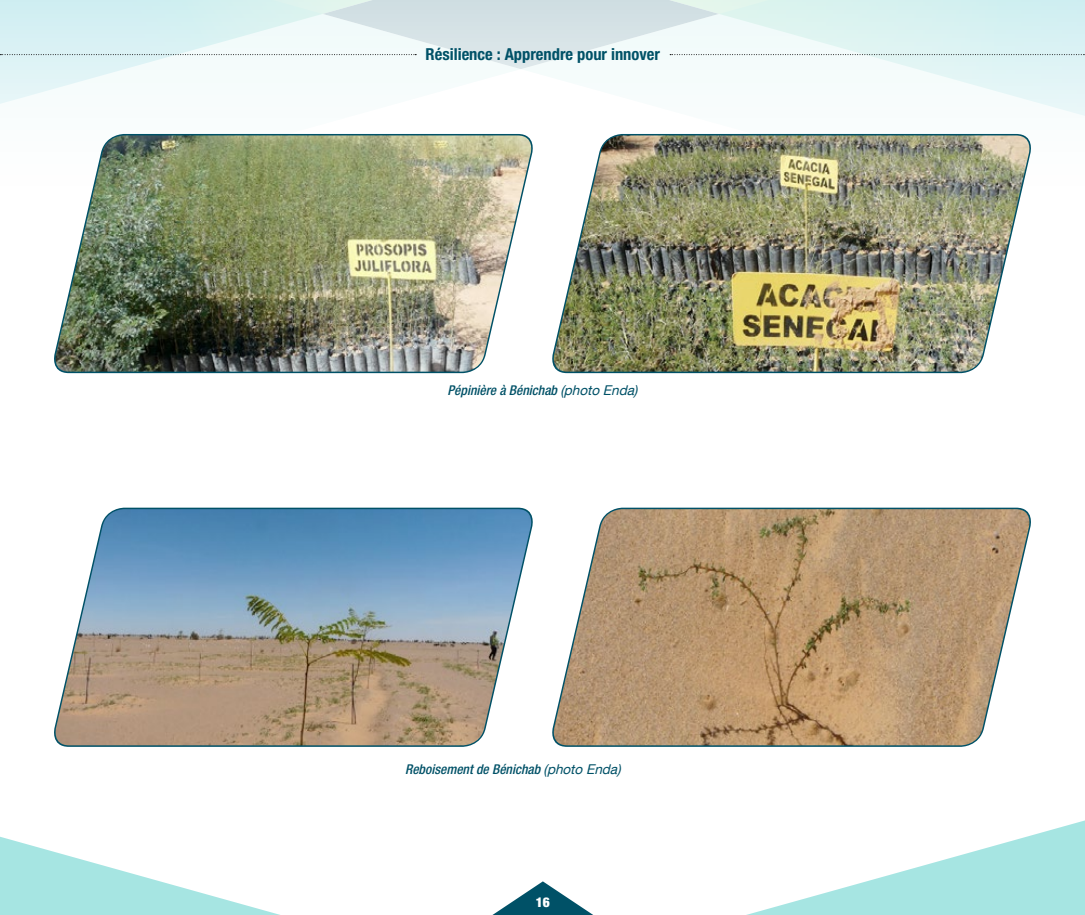
<style>
.page{position:relative;width:1085px;height:915px;background:#fff}
.page>*{position:absolute;margin:0;border:0;box-sizing:border-box;transform-origin:0 0}
.t1{font:700 condensed 16.5px "Helvetica Neue";color:#005167}
.t2{font:italic 500 condensed 13.5px "Helvetica Neue";color:#005167}
.t3{font:900 condensed 13.5px "Helvetica Neue";color:#fff}
.s1{font-weight:400;font-stretch:normal}
</style>
<div class="page">
<svg style="left:524px;top:69px;width:560px;height:47px;fill:#f6fcfc"></svg>
<svg style="left:0;top:69px;width:518px;height:35px;fill:#f6fcfc"></svg>
<svg style="left:0;top:0;width:1085px;height:69px"></svg>
<svg style="left:1084px;top:820px;width:1px;height:94px"></svg>
<svg style="left:0;top:836px;width:513px;height:78px"></svg>
<svg style="left:513px;top:820px;width:571px;height:94px"></svg>
<img style="left:54px;top:133px;width:479px;height:241px">
<svg style="left:54px;top:507px;width:479px;height:240px;background:#96a1a6"></svg>
<img style="left:552px;top:133px;width:479px;height:241px">
<svg style="left:552px;top:507px;width:479px;height:240px;background:#ba9e7e"></svg>
<p class="t1" style="left:425px;top:44px;width:236px">Résilience : Apprendre pour innover</p>
<p class="t2" style="left:447px;top:382px;width:191px">Pépinière à Bénichab <span class="s1">(photo Enda)</span></p>
<p class="t2" style="left:405px;top:760px;width:217px">Reboisement de Bénichab <span class="s1">(photo Enda)</span></p>
<p class="t3" style="left:535px;top:893px;width:16px">16</p>
</div>
